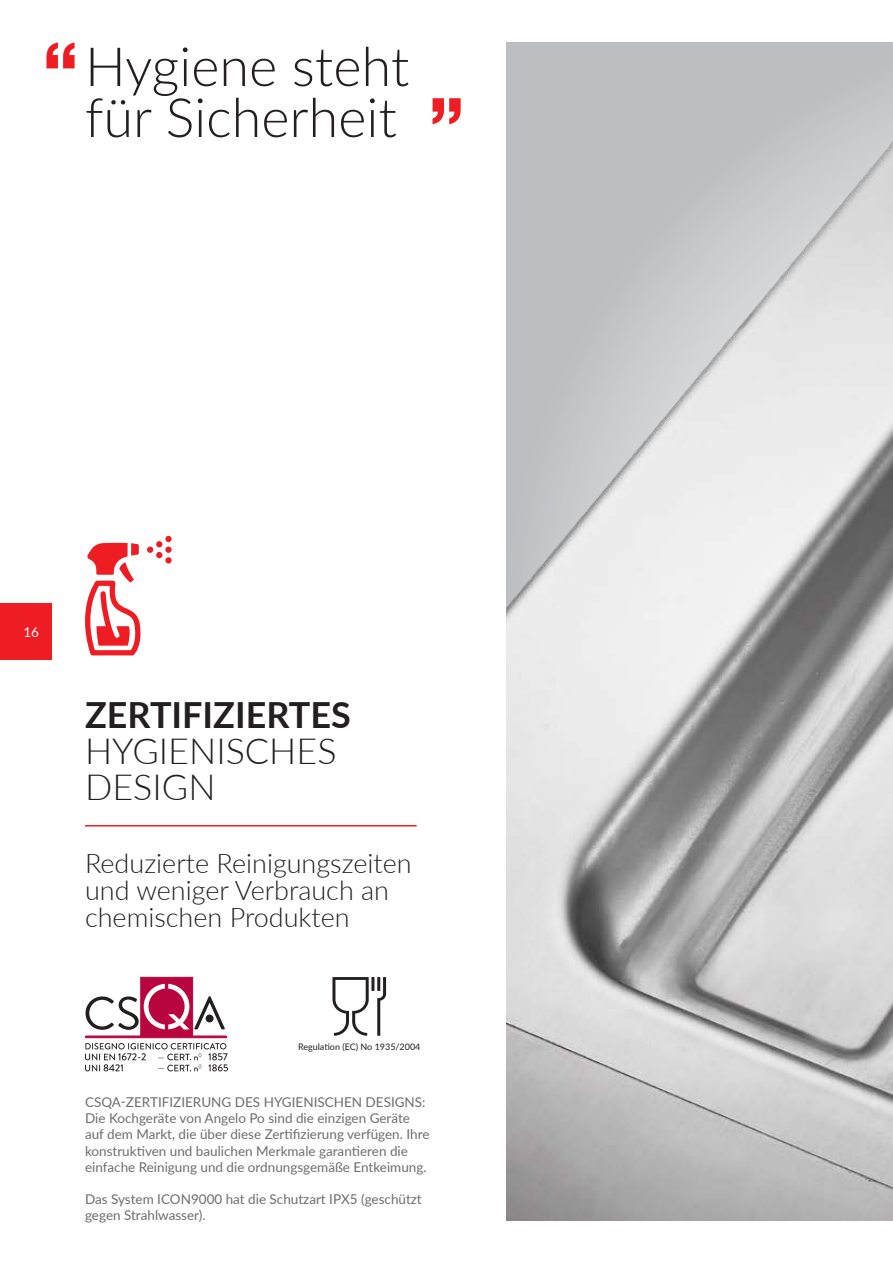
<style>
.page{position:relative;width:893px;height:1263px;background:#fff}
.page>*{position:absolute;margin:0;border:0;box-sizing:border-box;transform-origin:0 0}
.t1{font:800 72px "Helvetica Neue LT Std";color:#ee1d23}
.t2{font:300 54px/51px "Lato";color:#231f20}
.t3{font:300 36px/36px "Lato";color:#231f20}
.t4{font:300 27px/27px "Lato";color:#231f20}
.t5{font:13.5px/16.2px "Lato";color:#6c6d70}
.t6{font:13.5px "Lato";color:#fff}
.t7{font:9px "Lato";color:#231f20}
.s1{font-weight:700}
</style>
<div class="page">
<img style="left:506px;top:43px;width:387px;height:1177px">
<hr style="left:85px;top:825px;width:332px;height:1px;background:#ee1d23">
<svg style="left:85px;top:536px;width:87px;height:119px"></svg>
<svg style="left:377px;top:977px;width:9px;height:59px"></svg>
<hr style="left:371px;top:977px;width:3px;height:14px;background:#231f20">
<svg style="left:332px;top:977px;width:37px;height:59px"></svg>
<div style="left:85px;top:1036px;width:142px;height:2px;border:1px solid #b9053d"></div>
<svg style="left:86px;top:984px;width:139px;height:46px"></svg>
<svg style="left:85px;top:1043px;width:143px;height:28px"></svg>
<div style="left:0;top:603px;width:51px;height:56px;background:#ee1d23"></div>
<p class="t1" style="left:43px;top:25px;width:37px">“</p>
<p class="t2" style="left:85px;top:39px;width:326px">Hygiene steht für Sicherheit</p>
<p class="t1" style="left:465px;top:141px;width:37px;rotate:-180deg">“</p>
<p class="t6" style="left:23px;top:622px;width:17px">16</p>
<p class="t3" style="left:85px;top:695px;width:267px"><span class="s1">ZERTIFIZIERTES<br></span>HYGIENISCHES<br>DESIGN</p>
<p class="t4" style="left:85px;top:849px;width:328px">Reduzierte Reinigungszeiten und weniger Verbrauch an chemischen Produkten</p>
<p class="t7" style="left:298px;top:1040px;width:124px">Regulation (EC) No 1935/2004</p>
<p class="t5" style="left:85px;top:1093px;width:342px">CSQA-ZERTIFIZIERUNG DES HYGIENISCHEN DESIGNS:</p>
<p class="t5" style="left:85px;top:1110px;width:346px">Die Kochgeräte von Angelo Po sind die einzigen Geräte auf dem Markt, die über diese Zertifizierung verfügen. Ihre konstruktiven und baulichen Merkmale garantieren die einfache Reinigung und die ordnungsgemäße Entkeimung.</p>
<p class="t5" style="left:85px;top:1191px;width:338px">Das System ICON9000 hat die Schutzart IPX5 (geschützt gegen Strahlwasser).</p>
</div>
